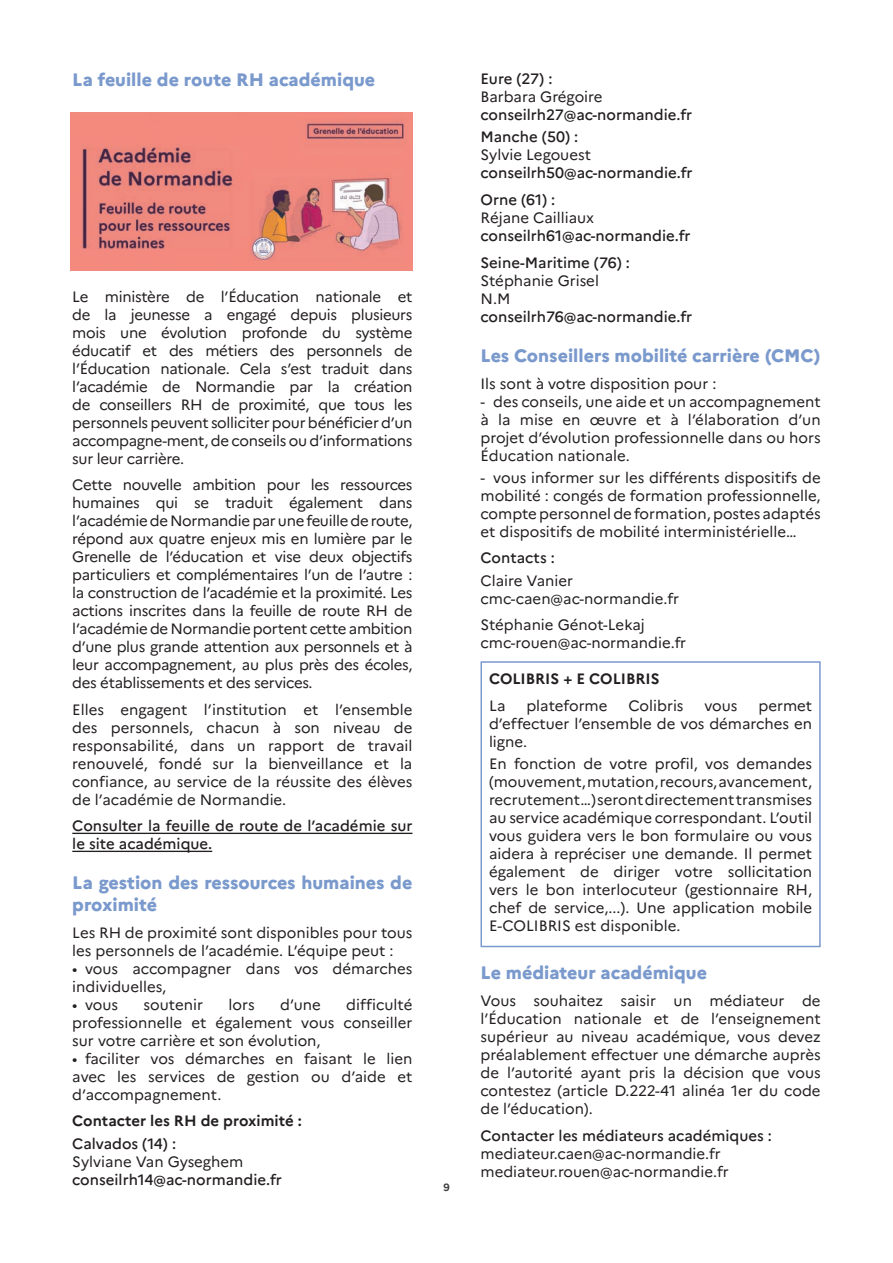
<style>
.page{position:relative;width:893px;height:1263px;background:#fff}
.page>*{position:absolute;margin:0;border:0;box-sizing:border-box;transform-origin:0 0}
.Sous-titre_2{font:800 18px/21.6px "Marianne";color:#7a99cc}
.Txt_courant{font:15px/18px "Marianne";color:#231f20;text-align:justify}
.Surligner_Medium_pr{font:500 15px/18px "Marianne";color:#231f20}
.Surligner_Medium_pr-2{font:15px "Marianne";color:#231f20}
.Txt_courant-2{font:500 15px "Marianne";color:#231f20}
.Txt_courant-3{font:700 15px "Marianne";color:#231f20}
.t1{font:700 10.5px "Marianne";color:#3e3e3f}
</style>
<div class="page">
<hr style="left:72px;top:833px;width:340px;height:1px;background:#231f20">
<hr style="left:72px;top:851px;width:140px;height:1px;background:#231f20">
<img style="left:70px;top:112px;width:342px;height:158px">
<div style="left:480px;top:661px;width:341px;height:286px;border:2px solid #7a99cc"></div>
<p class="Sous-titre_2" style="left:72px;top:69px;width:304px">La feuille de route RH académique</p>
<p class="Txt_courant" style="left:72px;top:287px;width:342px">Le ministère de l’Éducation nationale et de la jeunesse a engagé depuis plusieurs mois une évolution profonde du système éducatif et des métiers des personnels de l’Éducation nationale. Cela s’est traduit dans l’académie de Normandie par la création de conseillers RH de proximité, que tous les personnels peuvent solliciter pour bénéficier d’un accompagne-ment, de conseils ou d’informations sur leur carrière.</p>
<p class="Txt_courant" style="left:72px;top:476px;width:342px">Cette nouvelle ambition pour les ressources humaines qui se traduit également dans l’académie de Normandie par une feuille de route, répond aux quatre enjeux mis en lumière par le Grenelle de l’éducation et vise deux objectifs particuliers et complémentaires l’un de l’autre : la construction de l’académie et la proximité. Les actions inscrites dans la feuille de route RH de l’académie de Normandie portent cette ambition d’une plus grande attention aux personnels et à leur accompagnement, au plus près des écoles, des établissements et des services.</p>
<p class="Txt_courant" style="left:72px;top:700px;width:342px">Elles engagent l’institution et l’ensemble des personnels, chacun à son niveau de responsabilité, dans un rapport de travail renouvelé, fondé sur la bienveillance et la confiance, au service de la réussite des élèves de l’académie de Normandie.</p>
<p class="Surligner_Medium_pr" style="left:72px;top:817px;width:342px">Consulter la feuille de route de l’académie sur le site académique.</p>
<p class="Sous-titre_2" style="left:72px;top:872px;width:342px">La gestion des ressources humaines de proximité</p>
<p class="Txt_courant" style="left:72px;top:923px;width:342px">Les RH de proximité sont disponibles pour tous les personnels de l’académie. L’équipe peut :</p>
<p class="Txt_courant" style="left:72px;top:959px;width:342px">• vous accompagner dans vos démarches individuelles,</p>
<p class="Txt_courant" style="left:72px;top:995px;width:47px">• vous</p>
<p class="Txt_courant" style="left:144px;top:995px;width:61px">soutenir</p>
<p class="Txt_courant" style="left:228px;top:995px;width:28px">lors</p>
<p class="Txt_courant" style="left:280px;top:995px;width:42px">d’une</p>
<p class="Txt_courant" style="left:72px;top:995px;width:342px;text-indent:274px">difficulté professionnelle et également vous conseiller sur votre carrière et son évolution,</p>
<p class="Txt_courant" style="left:72px;top:1049px;width:342px">• faciliter vos démarches en faisant le lien avec les services de gestion ou d’aide et d’accompagnement.</p>
<p class="Txt_courant-3" style="left:72px;top:1112px;width:231px">Contacter les RH de proximité :</p>
<p class="Txt_courant-2" style="left:72px;top:1134px;width:105px">Calvados (14) :</p>
<p class="Txt_courant" style="left:72px;top:1152px;width:173px">Sylviane Van Gyseghem</p>
<p class="Surligner_Medium_pr" style="left:72px;top:1170px;width:211px">conseilrh14@ac-normandie.fr</p>
<p class="t1" style="left:443px;top:1181px;width:8px">9</p>
<p class="Txt_courant-2" style="left:480px;top:69px;width:73px">Eure (27) :</p>
<p class="Txt_courant" style="left:480px;top:87px;width:124px">Barbara Grégoire</p>
<p class="Surligner_Medium_pr" style="left:480px;top:105px;width:213px">conseilrh27@ac-normandie.fr</p>
<p class="Txt_courant-2" style="left:480px;top:128px;width:99px">Manche (50) :</p>
<p class="Txt_courant" style="left:480px;top:146px;width:112px">Sylvie Legouest</p>
<p class="Surligner_Medium_pr" style="left:480px;top:164px;width:214px">conseilrh50@ac-normandie.fr</p>
<p class="Txt_courant-2" style="left:480px;top:191px;width:76px">Orne (61) :</p>
<p class="Txt_courant" style="left:480px;top:209px;width:115px">Réjane Cailliaux</p>
<p class="Surligner_Medium_pr" style="left:480px;top:227px;width:211px">conseilrh61@ac-normandie.fr</p>
<p class="Txt_courant-2" style="left:480px;top:254px;width:151px">Seine-Maritime (76) :</p>
<p class="Txt_courant" style="left:480px;top:272px;width:120px">Stéphanie Grisel</p>
<p class="Txt_courant" style="left:480px;top:290px;width:31px">N.M</p>
<p class="Surligner_Medium_pr" style="left:480px;top:308px;width:213px">conseilrh76@ac-normandie.fr</p>
<p class="Sous-titre_2" style="left:480px;top:344px;width:342px">Les Conseillers mobilité carrière (CMC)</p>
<p class="Txt_courant" style="left:480px;top:374px;width:237px">Ils sont à votre disposition pour :</p>
<p class="Txt_courant" style="left:480px;top:392px;width:342px">- des conseils, une aide et un accompagnement à la mise en œuvre et à l’élaboration d’un projet d’évolution professionnelle dans ou hors Éducation nationale.</p>
<p class="Txt_courant" style="left:480px;top:469px;width:342px">- vous informer sur les différents dispositifs de mobilité : congés de formation professionnelle, compte personnel de formation, postes adaptés et dispositifs de mobilité interministérielle…</p>
<p class="Txt_courant-2" style="left:480px;top:549px;width:76px">Contacts :</p>
<p class="Txt_courant" style="left:480px;top:571px;width:94px">Claire Vanier</p>
<p class="Surligner_Medium_pr-2" style="left:480px;top:589px;width:200px">cmc-caen@ac-normandie.fr</p>
<p class="Surligner_Medium_pr-2" style="left:480px;top:616px;width:166px">Stéphanie Génot-Lekaj</p>
<p class="Surligner_Medium_pr-2" style="left:480px;top:634px;width:207px">cmc-rouen@ac-normandie.fr</p>
<p class="Txt_courant-3" style="left:489px;top:670px;width:172px">COLIBRIS + E COLIBRIS</p>
<p class="Txt_courant" style="left:489px;top:696px;width:18px">La</p>
<p class="Txt_courant" style="left:526px;top:696px;width:83px">plateforme</p>
<p class="Txt_courant" style="left:628px;top:696px;width:57px">Colibris</p>
<p class="Txt_courant" style="left:704px;top:696px;width:35px">vous</p>
<p class="Txt_courant" style="left:489px;top:696px;width:325px;text-indent:269px">permet d’effectuer l’ensemble de vos démarches en ligne.</p>
<p class="Txt_courant" style="left:489px;top:755px;width:325px">En fonction de votre profil, vos demandes (mouvement, mutation, recours, avancement, recrutement…) seront directement transmises au service académique correspondant. L’outil vous guidera vers le bon formulaire ou vous aidera à repréciser une demande. Il permet également de diriger votre sollicitation vers le bon interlocuteur (gestionnaire RH, chef de service,...). Une application mobile E-COLIBRIS est disponible.</p>
<p class="Sous-titre_2" style="left:480px;top:962px;width:228px">Le médiateur académique</p>
<p class="Txt_courant" style="left:480px;top:992px;width:342px">Vous souhaitez saisir un médiateur de l’Éducation nationale et de l’enseignement supérieur au niveau académique, vous devez préalablement effectuer une démarche auprès de l’autorité ayant pris la décision que vous contestez (article D.222-41 alinéa 1er du code de l’éducation).</p>
<p class="Txt_courant-2" style="left:480px;top:1126px;width:293px">Contacter les médiateurs académiques :</p>
<p class="Surligner_Medium_pr-2" style="left:480px;top:1144px;width:242px">mediateur.caen@ac-normandie.fr</p>
<p class="Surligner_Medium_pr-2" style="left:480px;top:1162px;width:250px">mediateur.rouen@ac-normandie.fr</p>
</div>
